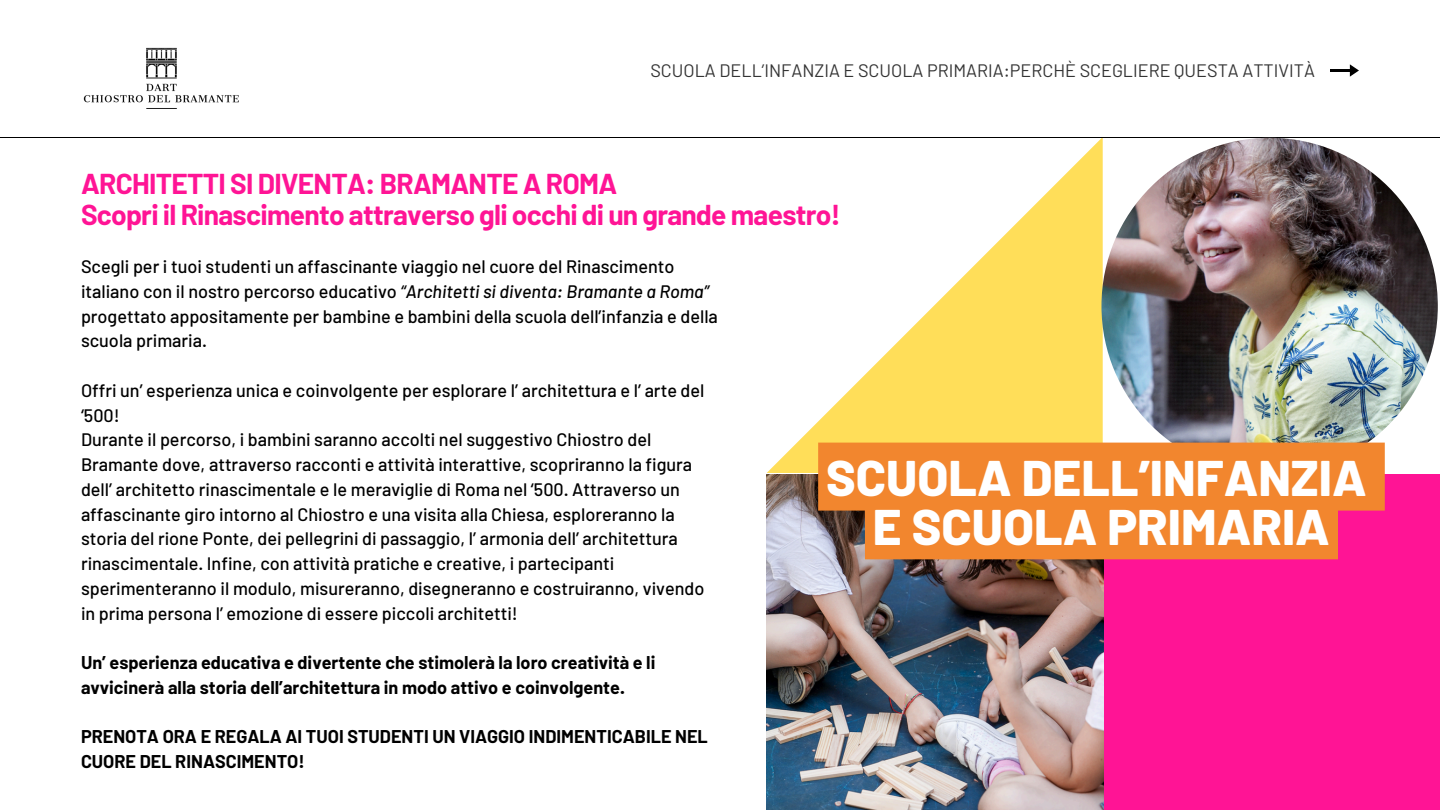
<style>
.page{position:relative;width:1440px;height:810px;background:#fff}
.page>*{position:absolute;margin:0;border:0;box-sizing:border-box;transform-origin:0 0}
.t1{font:800 50px/48.8px "Barlow";color:#fff;text-align:center}
.t2{font:700 28.1px/30.8px "Barlow";letter-spacing:-.025em;color:#ff1495}
.t3{font:500 18px/24.8px "Barlow";color:#000}
.t4{font:700 18px/24.8px "Barlow";color:#000}
.t5{font:18px "Barlow";color:#343434}
.s1{font-style:italic}
</style>
<div class="page">
<svg style="left:767px;top:138px;width:336px;height:335px"></svg>
<hr style="left:0;top:137px;width:1440px;height:1px;background:#000">
<img style="left:766px;top:474px;width:338px;height:336px">
<div style="left:1104px;top:474px;width:336px;height:336px;background:#ff1495"></div>
<img style="left:1101px;top:138px;width:337px;height:336px;border-radius:50%">
<svg style="left:1331px;top:64px;width:28px;height:13px"></svg>
<img style="left:83px;top:47px;width:156px;height:62px">
<svg style="left:818px;top:443px;width:567px;height:116px;background:#ed8033"></svg>
<h3 class="t5" style="left:650px;top:59px;width:666px">SCUOLA DELL’INFANZIA E SCUOLA PRIMARIA:PERCHÈ SCEGLIERE QUESTA ATTIVITÀ</h3>
<p class="t2" style="left:81px;top:167px;width:761px">ARCHITETTI SI DIVENTA: BRAMANTE A ROMA<br>Scopri il Rinascimento attraverso gli occhi di un grande maestro!</p>
<h2 class="t3" style="left:81px;top:253px;width:638px">Scegli per i tuoi studenti un affascinante viaggio nel cuore del Rinascimento italiano con il nostro percorso educativo <span class="s1">“Architetti si diventa: Bramante a Roma” </span>progettato appositamente per bambine e bambini della scuola dell’infanzia e della scuola primaria.</h2>
<p class="t3" style="left:81px;top:377px;width:625px">Offri un’ esperienza unica e coinvolgente per esplorare l’ architettura e l’ arte del ‘500!</p>
<p class="t3" style="left:81px;top:427px;width:625px">Durante il percorso, i bambini saranno accolti nel suggestivo Chiostro del Bramante dove, attraverso racconti e attività interattive, scopriranno la figura dell’ architetto rinascimentale e le meraviglie di Roma nel ‘500. Attraverso un affascinante giro intorno al Chiostro e una visita alla Chiesa, esploreranno la storia del rione Ponte, dei pellegrini di passaggio, l’ armonia dell’ architettura rinascimentale. Infine, con attività pratiche e creative, i partecipanti sperimenteranno il modulo, misureranno, disegneranno e costruiranno, vivendo in prima persona l’ emozione di essere piccoli architetti!</p>
<p class="t4" style="left:81px;top:649px;width:576px">Un’ esperienza educativa e divertente che stimolerà la loro creatività e li avvicinerà alla storia dell’architettura in modo attivo e coinvolgente.</p>
<p class="t4" style="left:81px;top:724px;width:628px">PRENOTA ORA E REGALA AI TUOI STUDENTI UN VIAGGIO INDIMENTICABILE NEL<br>CUORE DEL RINASCIMENTO!</p>
<p class="t1" style="left:826px;top:452px;width:542px">SCUOLA DELL’INFANZIA<br>E SCUOLA PRIMARIA</p>
</div>
